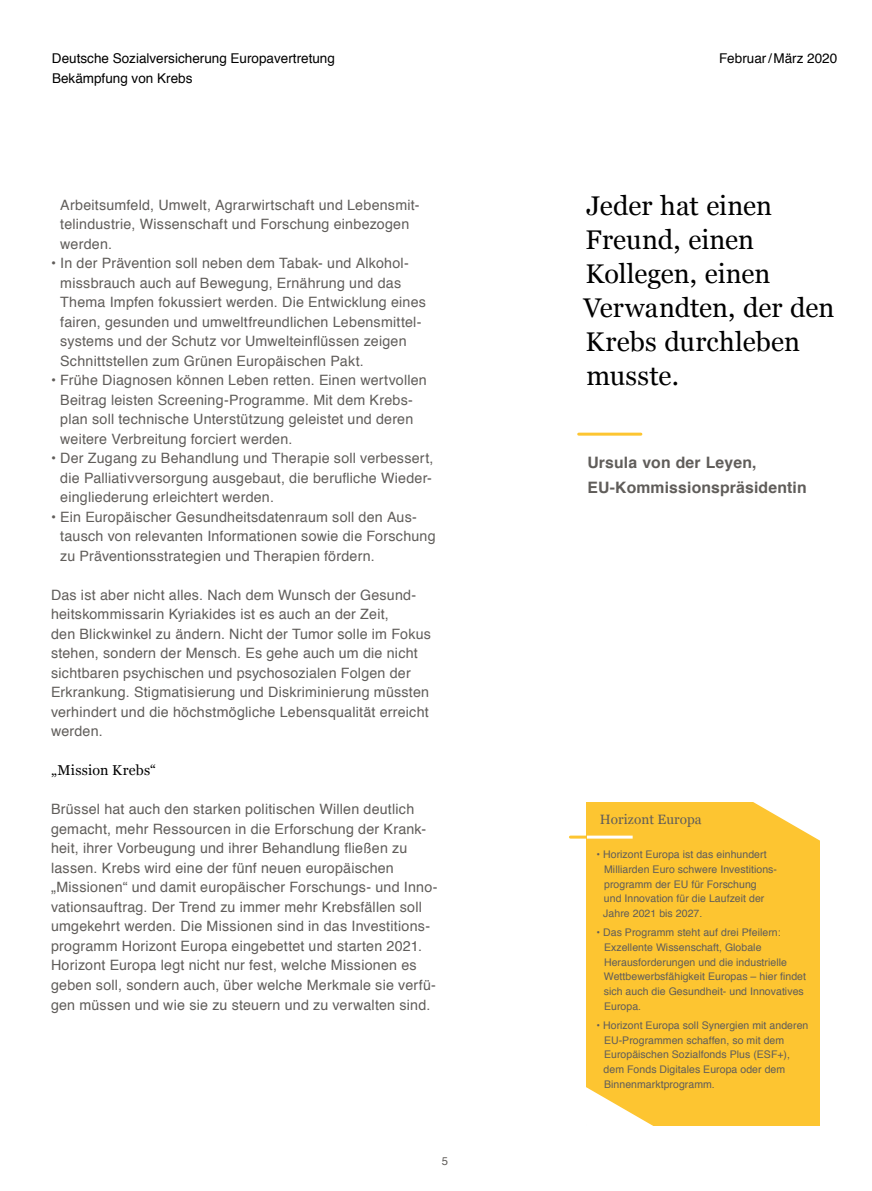
<style>
.page{position:relative;width:872px;height:1191px;background:#fff}
.page>*{position:absolute;margin:0;border:0;box-sizing:border-box;transform-origin:0 0}
.Betreff{font:27px/34.2px "Georgia";letter-spacing:-.005em;color:#000}
.Betreff-2{font:700 15.75px/24.3px "Helvetica";letter-spacing:.01em;color:#605d5a}
.RF_Fliesstext{font:14.25px/19.5px "Helvetica";letter-spacing:.015em;color:#605d5a}
.RF_Zwischentitel{font:14.25px "Georgia";letter-spacing:.015em;color:#000}
.t1{font:13.5px "Helvetica";color:#000}
.Infografik_Headline{font:13.5px "Georgia";letter-spacing:.005em;color:#605d5a}
.t2{font:11.25px "Helvetica";color:#605d5a}
.Infografik_FFliesste{font:10.5px/14.7px "Helvetica";letter-spacing:.005em;color:#605d5a}
</style>
<div class="page">
<hr style="left:578px;top:432px;width:63px;height:3px;background:#fdc531">
<div style="left:587px;top:802px;width:233px;height:323px;background:#fdc531"></div>
<hr style="left:570px;top:835px;width:62px;height:3px;background:#fdc531">
<hr style="left:587px;top:835px;width:45px;height:3px;background:#fff">
<svg style="left:753px;top:802px;width:67px;height:39px"></svg>
<svg style="left:586px;top:1087px;width:68px;height:39px"></svg>
<p class="t1" style="left:52px;top:48px;width:284px">Deutsche Sozialversicherung Europavertretung</p>
<p class="t1" style="left:52px;top:68px;width:142px">Bekämpfung von Krebs</p>
<p class="RF_Fliesstext" style="left:60px;top:195px;width:361px">Arbeitsumfeld, Umwelt, Agrarwirtschaft und Lebensmit&shy;telindustrie, Wissenschaft und Forschung einbezogen werden.</p>
<p class="RF_Fliesstext" style="left:60px;top:254px;width:367px;text-indent:-9px">• In der Prävention soll neben dem Tabak- und Alkohol&shy;missbrauch auch auf Bewegung, Ernährung und das Thema Impfen fokussiert werden. Die Entwicklung eines fairen, gesunden und umweltfreundlichen Lebensmittel&shy;systems und der Schutz vor Umwelteinflüssen zeigen Schnittstellen zum Grünen Europäischen Pakt.</p>
<p class="RF_Fliesstext" style="left:60px;top:371px;width:368px;text-indent:-9px">• Frühe Diagnosen können Leben retten. Einen wertvollen Beitrag leisten Screening-Programme. Mit dem Krebs&shy;plan soll technische Unterstützung geleistet und deren weitere Verbreitung forciert werden.</p>
<p class="RF_Fliesstext" style="left:60px;top:449px;width:375px;text-align:justify;text-indent:-9px">• Der Zugang zu Behandlung und Therapie soll verbessert, die Palliativversorgung ausgebaut, die berufliche Wieder&shy;eingliederung erleichtert werden.</p>
<p class="RF_Fliesstext" style="left:60px;top:507px;width:377px;text-indent:-9px">• Ein Europäischer Gesundheitsdatenraum soll den Aus&shy;tausch von relevanten Informationen sowie die Forschung zu Präventionsstrategien und Therapien fördern.</p>
<p class="RF_Fliesstext" style="left:51px;top:585px;width:381px">Das ist aber nicht alles. Nach dem Wunsch der Gesund&shy;heitskommissarin Kyriakides ist es auch an der Zeit,<br>den Blickwinkel zu ändern. Nicht der Tumor solle im Fokus stehen, sondern der Mensch. Es gehe auch um die nicht sichtbaren psychischen und psychosozialen Folgen der Erkrankung. Stigmatisierung und Diskriminierung müssten verhindert und die höchstmögliche Lebensqualität erreicht werden.</p>
<p class="RF_Zwischentitel" style="left:51px;top:760px;width:107px">„Mission Krebs“</p>
<p class="RF_Fliesstext" style="left:51px;top:800px;width:377px">Brüssel hat auch den starken politischen Willen deutlich gemacht, mehr Ressourcen in die Erforschung der Krank&shy;heit, ihrer Vorbeugung und ihrer Behandlung fließen zu lassen. Krebs wird eine der fünf neuen europäischen</p>
<p class="RF_Fliesstext" style="left:51px;top:878px;width:388px">„Missionen“ und damit europäischer Forschungs- und Inno&shy;vationsauftrag. Der Trend zu immer mehr Krebsfällen soll umgekehrt werden. Die Missionen sind in das Investitions&shy;programm Horizont Europa eingebettet und starten 2021.</p>
<p class="RF_Fliesstext" style="left:51px;top:956px;width:386px">Horizont Europa legt nicht nur fest, welche Missionen es geben soll, sondern auch, über welche Merkmale sie verfü&shy;gen müssen und wie sie zu steuern und zu verwalten sind.</p>
<p class="t2" style="left:442px;top:1151px;width:8px">5</p>
<p class="t1" style="left:719px;top:48px;width:120px">Februar/März 2020</p>
<p class="Betreff" style="left:583px;top:187px;width:252px">Jeder hat einen<br>Freund, einen<br>Kollegen, einen<br>Verwandten, der den<br>Krebs durchleben musste.</p>
<p class="Betreff-2" style="left:587px;top:451px;width:221px">Ursula von der Leyen,<br>EU-Kommissionspräsidentin</p>
<p class="Infografik_Headline" style="left:600px;top:809px;width:103px">Horizont Europa</p>
<p class="Infografik_FFliesste" style="left:603px;top:847px;width:175px;text-indent:-7px">• Horizont Europa ist das einhundert<br>Milliarden Euro schwere Investitions&shy;programm der EU für Forschung<br>und Innovation für die Laufzeit der<br>Jahre 2021 bis 2027.</p>
<p class="Infografik_FFliesste" style="left:604px;top:925px;width:204px;text-indent:-7px">• Das Programm steht auf drei Pfeilern:<br>Exzellente Wissenschaft, Globale Herausforderungen und die industrielle Wettbewerbsfähigkeit Europas – hier findet sich auch die Gesundheit- und Innovatives Europa.</p>
<p class="Infografik_FFliesste" style="left:603px;top:1018px;width:206px;text-indent:-7px">• Horizont Europa soll Synergien mit anderen EU-Programmen schaffen, so mit dem Europäischen Sozialfonds Plus (ESF+), dem Fonds Digitales Europa oder dem Binnenmarktprogramm.</p>
</div>
